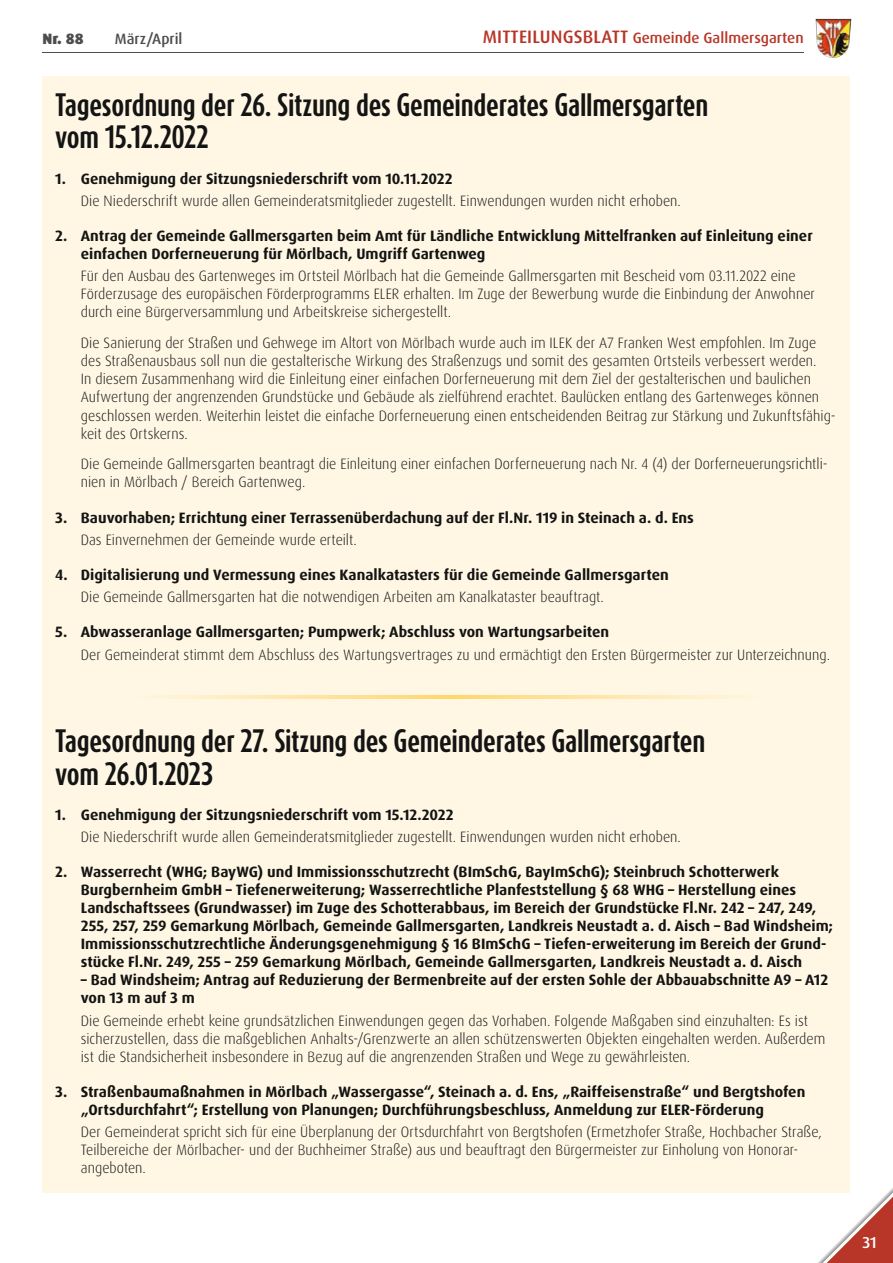
<style>
.page{position:relative;width:893px;height:1263px;background:#fff}
.page>*{position:absolute;margin:0;border:0;box-sizing:border-box;transform-origin:0 0}
.t1{font:700 27px/32.4px "Dax Compact Pro";letter-spacing:-.01em;color:#131413}
.t2{font:500 15.75px "Dax Pro";color:#fff}
.t3{font:300 15px/18px "Dax Pro";letter-spacing:.005em;color:#131413;scale:.95 1}
.t4{font:700 15px/18px "Dax Pro";color:#131413}
.t5{font:500 15px "Dax Pro";color:#b73627}
.t6{font:500 15px "Dax Pro";color:#4d4d4c}
.t7{font:900 15px "Dax Pro";color:#4d4d4c}
.s1{font-size:18px}
</style>
<div class="page">
<img style="left:816px;top:19px;width:35px;height:39px">
<hr style="left:42px;top:52px;width:762px;height:1px;background:#4d4d4c">
<svg style="left:818px;top:1188px;width:75px;height:75px"></svg>
<div style="left:43px;top:77px;width:807px;height:1116px;background:#fff7e4"></div>
<svg style="left:163px;top:696px;width:573px;height:3px;background:#ffe5a4"></svg>
<p class="t7" style="left:43px;top:29px;width:43px">Nr. 88</p>
<p class="t6" style="left:115px;top:29px;width:69px">März/April</p>
<p class="t5" style="left:483px;top:28px;width:322px"><span class="s1">MITTEILUNGSBLATT</span> Gemeinde Gallmersgarten</p>
<h1 class="t1" style="left:55px;top:89px;width:655px">Tagesordnung der 26. Sitzung des Gemeinderates Gallmersgarten vom 15.12.2022</h1>
<p class="t4" style="left:55px;top:169px;width:399px">1. Genehmigung der Sitzungsniederschrift vom 10.11.2022</p>
<p class="t3" style="left:81px;top:192px;width:633px">Die Niederschrift wurde allen Gemeinderatsmitglieder zugestellt. Einwendungen wurden nicht erhoben.</p>
<p class="t4" style="left:81px;top:227px;width:733px;text-indent:-26px">2. Antrag der Gemeinde Gallmersgarten beim Amt für Ländliche Entwicklung Mittelfranken auf Einleitung einer einfachen Dorferneuerung für Mörlbach, Umgriff Gartenweg</p>
<p class="t3" style="left:81px;top:267px;width:774px">Für den Ausbau des Gartenweges im Ortsteil Mörlbach hat die Gemeinde Gallmersgarten mit Bescheid vom 03.11.2022 eine<br>Förderzusage des europäischen Förderprogramms ELER erhalten. Im Zuge der Bewerbung wurde die Einbindung der Anwohner durch eine Bürgerversammlung und Arbeitskreise sichergestellt.</p>
<p class="t3" style="left:81px;top:334px;width:796px">Die Sanierung der Straßen und Gehwege im Altort von Mörlbach wurde auch im ILEK der A7 Franken West empfohlen. Im Zuge des Straßenausbaus soll nun die gestalterische Wirkung des Straßenzugs und somit des gesamten Ortsteils verbessert werden.<br>In diesem Zusammenhang wird die Einleitung einer einfachen Dorferneuerung mit dem Ziel der gestalterischen und baulichen Aufwertung der angrenzenden Grundstücke und Gebäude als zielführend erachtet. Baulücken entlang des Gartenweges können geschlossen werden. Weiterhin leistet die einfache Dorferneuerung einen entscheidenden Beitrag zur Stärkung und Zukunftsfähig&shy;keit des Ortskerns.</p>
<p class="t3" style="left:81px;top:455px;width:787px">Die Gemeinde Gallmersgarten beantragt die Einleitung einer einfachen Dorferneuerung nach Nr. 4 (4) der Dorferneuerungsrichtli&shy;nien in Mörlbach / Bereich Gartenweg.</p>
<p class="t4" style="left:55px;top:508px;width:640px">3. Bauvorhaben; Errichtung einer Terrassenüberdachung auf der Fl.Nr. 119 in Steinach a. d. Ens</p>
<p class="t3" style="left:81px;top:531px;width:292px">Das Einvernehmen der Gemeinde wurde erteilt.</p>
<p class="t4" style="left:55px;top:566px;width:615px">4. Digitalisierung und Vermessung eines Kanalkatasters für die Gemeinde Gallmersgarten</p>
<p class="t3" style="left:81px;top:588px;width:552px">Die Gemeinde Gallmersgarten hat die notwendigen Arbeiten am Kanalkataster beauftragt.</p>
<p class="t4" style="left:55px;top:623px;width:555px">5. Abwasseranlage Gallmersgarten; Pumpwerk; Abschluss von Wartungsarbeiten</p>
<p class="t3" style="left:81px;top:645px;width:790px">Der Gemeinderat stimmt dem Abschluss des Wartungsvertrages zu und ermächtigt den Ersten Bürgermeister zur Unterzeichnung.</p>
<h1 class="t1" style="left:55px;top:725px;width:652px">Tagesordnung der 27. Sitzung des Gemeinderates Gallmersgarten vom 26.01.2023</h1>
<p class="t4" style="left:55px;top:805px;width:400px">1. Genehmigung der Sitzungsniederschrift vom 15.12.2022</p>
<p class="t3" style="left:81px;top:828px;width:633px">Die Niederschrift wurde allen Gemeinderatsmitglieder zugestellt. Einwendungen wurden nicht erhoben.</p>
<p class="t4" style="left:81px;top:863px;width:754px;text-indent:-26px">2. Wasserrecht (WHG; BayWG) und Immissionsschutzrecht (BImSchG, BayImSchG); Steinbruch Schotterwerk Burgbernheim GmbH – Tiefenerweiterung; Wasserrechtliche Planfeststellung § 68 WHG – Herstellung eines Landschaftssees (Grundwasser) im Zuge des Schotterabbaus, im Bereich der Grundstücke Fl.Nr. 242 – 247, 249, 255, 257, 259 Gemarkung Mörlbach, Gemeinde Gallmersgarten, Landkreis Neustadt a. d. Aisch – Bad Windsheim; Immissionsschutzrechtliche Änderungsgenehmigung § 16 BImSchG – Tiefen-erweiterung im Bereich der Grund&shy;stücke Fl.Nr. 249, 255 – 259 Gemarkung Mörlbach, Gemeinde Gallmersgarten, Landkreis Neustadt a. d. Aisch</p>
<p class="t4" style="left:81px;top:971px;width:749px">– Bad Windsheim; Antrag auf Reduzierung der Bermenbreite auf der ersten Sohle der Abbauabschnitte A9 – A12 von 13 m auf 3 m</p>
<p class="t3" style="left:81px;top:1011px;width:785px">Die Gemeinde erhebt keine grundsätzlichen Einwendungen gegen das Vorhaben. Folgende Maßgaben sind einzuhalten: Es ist sicherzustellen, dass die maßgeblichen Anhalts-/Grenzwerte an allen schützenswerten Objekten eingehalten werden. Außerdem ist die Standsicherheit insbesondere in Bezug auf die angrenzenden Straßen und Wege zu gewährleisten.</p>
<p class="t4" style="left:81px;top:1083px;width:726px;text-indent:-26px">3. Straßenbaumaßnahmen in Mörlbach „Wassergasse“, Steinach a. d. Ens, „Raiffeisenstraße“ und Bergtshofen „Ortsdurchfahrt“; Erstellung von Planungen; Durchführungsbeschluss, Anmeldung zur ELER-Förderung</p>
<p class="t3" style="left:81px;top:1123px;width:782px">Der Gemeinderat spricht sich für eine Überplanung der Ortsdurchfahrt von Bergtshofen (Ermetzhofer Straße, Hochbacher Straße,<br>Teilbereiche der Mörlbacher- und der Buchheimer Straße) aus und beauftragt den Bürgermeister zur Einholung von Honorar&shy;angeboten.</p>
<p class="t2" style="left:862px;top:1232px;width:16px">31</p>
</div>
